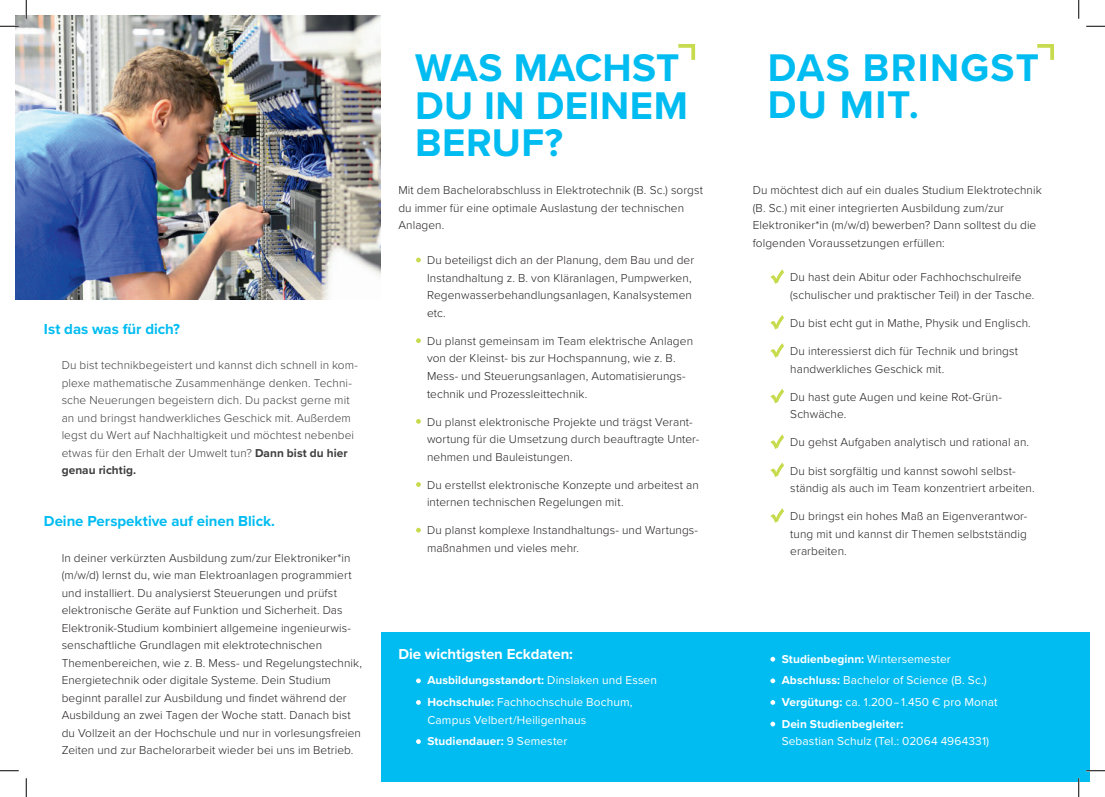
<style>
.page{position:relative;width:1105px;height:797px;background:#fff}
.page>*{position:absolute;margin:0;border:0;box-sizing:border-box;transform-origin:0 0}
.t1{font:700 40px/37.5px "Proxima Nova";letter-spacing:.01em;color:#00bcf1}
.t2{font:700 40px/37.5px "Proxima Nova";letter-spacing:.03em;color:#00bcf1}
.t3{font:700 15px "Proxima Nova";letter-spacing:-.005em;color:#00bcf1}
.t4{font:700 15px "Proxima Nova";letter-spacing:-.005em;color:#fff}
.t5{font:300 11.88px/17.5px "Proxima Nova";letter-spacing:.005em;color:#231f20}
.t6{font:300 11.88px/17.5px "Proxima Nova";letter-spacing:.005em;color:#3e3e3f}
.t7{font:11.88px/21.6px "Proxima Nova";letter-spacing:.01em;color:#fff}
.s1{font-weight:700}
</style>
<div class="page">
<div style="left:381px;top:631px;width:708px;height:150px;background:#00bcf1"></div>
<img style="left:16px;top:16px;width:364px;height:283px">
<svg style="left:678px;top:44px;width:17px;height:16px"></svg>
<svg style="left:1037px;top:44px;width:17px;height:16px"></svg>
<svg style="left:770px;top:269px;width:14px;height:15px"></svg>
<svg style="left:770px;top:315px;width:14px;height:14px"></svg>
<svg style="left:770px;top:343px;width:14px;height:14px"></svg>
<svg style="left:770px;top:389px;width:14px;height:14px"></svg>
<svg style="left:770px;top:434px;width:14px;height:15px"></svg>
<svg style="left:770px;top:462px;width:14px;height:15px"></svg>
<svg style="left:770px;top:508px;width:14px;height:14px"></svg>
<svg style="left:416px;top:678px;width:5px;height:5px"></svg>
<svg style="left:416px;top:700px;width:5px;height:4px"></svg>
<svg style="left:416px;top:739px;width:5px;height:5px"></svg>
<svg style="left:770px;top:656px;width:5px;height:5px"></svg>
<svg style="left:770px;top:678px;width:5px;height:5px"></svg>
<svg style="left:770px;top:700px;width:5px;height:4px"></svg>
<svg style="left:770px;top:721px;width:5px;height:5px"></svg>
<svg style="left:416px;top:257px;width:5px;height:5px"></svg>
<svg style="left:416px;top:338px;width:5px;height:5px"></svg>
<svg style="left:416px;top:419px;width:5px;height:5px"></svg>
<svg style="left:416px;top:482px;width:5px;height:5px"></svg>
<svg style="left:416px;top:528px;width:5px;height:4px"></svg>
<svg style="left:0;top:25px;width:19px;height:2px"></svg>
<svg style="left:1086px;top:25px;width:19px;height:2px"></svg>
<svg style="left:0;top:770px;width:19px;height:1px"></svg>
<svg style="left:1086px;top:770px;width:19px;height:1px"></svg>
<svg style="left:25px;top:0;width:2px;height:19px"></svg>
<svg style="left:25px;top:778px;width:2px;height:19px"></svg>
<svg style="left:1078px;top:0;width:1px;height:19px"></svg>
<svg style="left:1078px;top:778px;width:1px;height:19px"></svg>
<p class="t3" style="left:44px;top:318px;width:138px">Ist das was für dich?</p>
<p class="t6" style="left:62px;top:356px;width:298px">Du bist technikbegeistert und kannst dich schnell in kom&shy;plexe mathematische Zusammenhänge denken. Techni&shy;sche Neuerungen begeistern dich. Du packst gerne mit an und bringst handwerkliches Geschick mit. Außerdem legst du Wert auf Nachhaltigkeit und möchtest nebenbei etwas für den Erhalt der Umwelt tun? <span class="s1">Dann bist du hier genau richtig.</span></p>
<p class="t3" style="left:44px;top:510px;width:233px">Deine Perspektive auf einen Blick.</p>
<p class="t5" style="left:62px;top:548px;width:302px">In deiner verkürzten Ausbildung zum/zur Elektroniker*in (m/w/d) lernst du, wie man Elektroanlagen programmiert und installiert. Du analysierst Steuerungen und prüfst elektronische Geräte auf Funktion und Sicherheit. Das Elektronik-Studium kombiniert allgemeine ingenieurwis&shy;senschaftliche Grundlagen mit elektrotechnischen Themenbereichen, wie z. B. Mess- und Regelungstechnik, Energietechnik oder digitale Systeme. Dein Studium beginnt parallel zur Ausbildung und findet während der Ausbildung an zwei Tagen der Woche statt. Danach bist du Vollzeit an der Hochschule und nur in vorlesungsfreien Zeiten und zur Bachelorarbeit wieder bei uns im Betrieb.</p>
<h1 class="t1" style="left:415px;top:48px;width:274px">WAS MACHST<br>DU IN DEINEM<br>BERUF?</h1>
<h1 class="t2" style="left:768px;top:48px;width:272px">DAS BRINGST<br>DU MIT.</h1>
<p class="t5" style="left:398px;top:181px;width:306px">Mit dem Bachelorabschluss in Elektrotechnik (B. Sc.) sorgst du immer für eine optimale Auslastung der technischen<br>Anlagen.</p>
<p class="t5" style="left:753px;top:181px;width:290px">Du möchtest dich auf ein duales Studium Elektrotechnik (B. Sc.) mit einer integrierten Ausbildung zum/zur Elektroniker*in (m/w/d) bewerben? Dann solltest du die folgenden Voraussetzungen erfüllen:</p>
<p class="t5" style="left:427px;top:251px;width:269px">Du beteiligst dich an der Planung, dem Bau und der Instandhaltung z. B. von Kläranlagen, Pumpwerken, Regenwasserbehandlungsanlagen, Kanalsystemen etc.</p>
<p class="t5" style="left:427px;top:331px;width:268px">Du planst gemeinsam im Team elektrische Anlagen von der Kleinst- bis zur Hochspannung, wie z. B.<br>Mess- und Steuerungsanlagen, Automatisierungs&shy;technik und Prozessleittechnik.</p>
<p class="t5" style="left:427px;top:412px;width:274px">Du planst elektronische Projekte und trägst Verant&shy;wortung für die Umsetzung durch beauftragte Unter&shy;nehmen und Bauleistungen.</p>
<p class="t5" style="left:427px;top:475px;width:273px">Du erstellst elektronische Konzepte und arbeitest an internen technischen Regelungen mit.</p>
<p class="t5" style="left:427px;top:521px;width:273px">Du planst komplexe Instandhaltungs- und Wartungs&shy;maßnahmen und vieles mehr.</p>
<p class="t5" style="left:790px;top:268px;width:246px">Du hast dein Abitur oder Fachhochschulreife (schulischer und praktischer Teil) in der Tasche.</p>
<p class="t5" style="left:790px;top:313px;width:242px">Du bist echt gut in Mathe, Physik und Englisch.</p>
<p class="t5" style="left:790px;top:342px;width:229px">Du interessierst dich für Technik und bringst handwerkliches Geschick mit.</p>
<p class="t5" style="left:790px;top:387px;width:213px">Du hast gute Augen und keine Rot-Grün-<br>Schwäche.</p>
<p class="t5" style="left:790px;top:433px;width:240px">Du gehst Aufgaben analytisch und rational an.</p>
<p class="t5" style="left:790px;top:461px;width:246px">Du bist sorgfältig und kannst sowohl selbst&shy;ständig als auch im Team konzentriert arbeiten.</p>
<p class="t5" style="left:790px;top:507px;width:239px;text-align:justify">Du bringst ein hohes Maß an Eigenverantwor&shy;tung mit und kannst dir Themen selbstständig erarbeiten.</p>
<p class="t4" style="left:398px;top:643px;width:176px">Die wichtigsten Eckdaten:</p>
<p class="t7" style="left:427px;top:669px;width:231px"><span class="s1">Ausbildungsstandort:</span> Dinslaken und Essen<br><span class="s1">Hochschule:</span> Fachhochschule Bochum,</p>
<p class="t7" style="left:427px;top:708px;width:160px">Campus Velbert/Heiligenhaus<br><span class="s1">Studiendauer:</span> 9 Semester</p>
<p class="t7" style="left:782px;top:647px;width:217px"><span class="s1">Studienbeginn:</span> Wintersemester <span class="s1">Abschluss:</span> Bachelor of Science (B. Sc.)<br><span class="s1">Vergütung:</span> ca. 1.200 – 1.450 € pro Monat <span class="s1">Dein Studienbegleiter:</span></p>
<p class="t7" style="left:782px;top:730px;width:209px">Sebastian Schulz (Tel.: 02064 4964331)</p>
</div>
